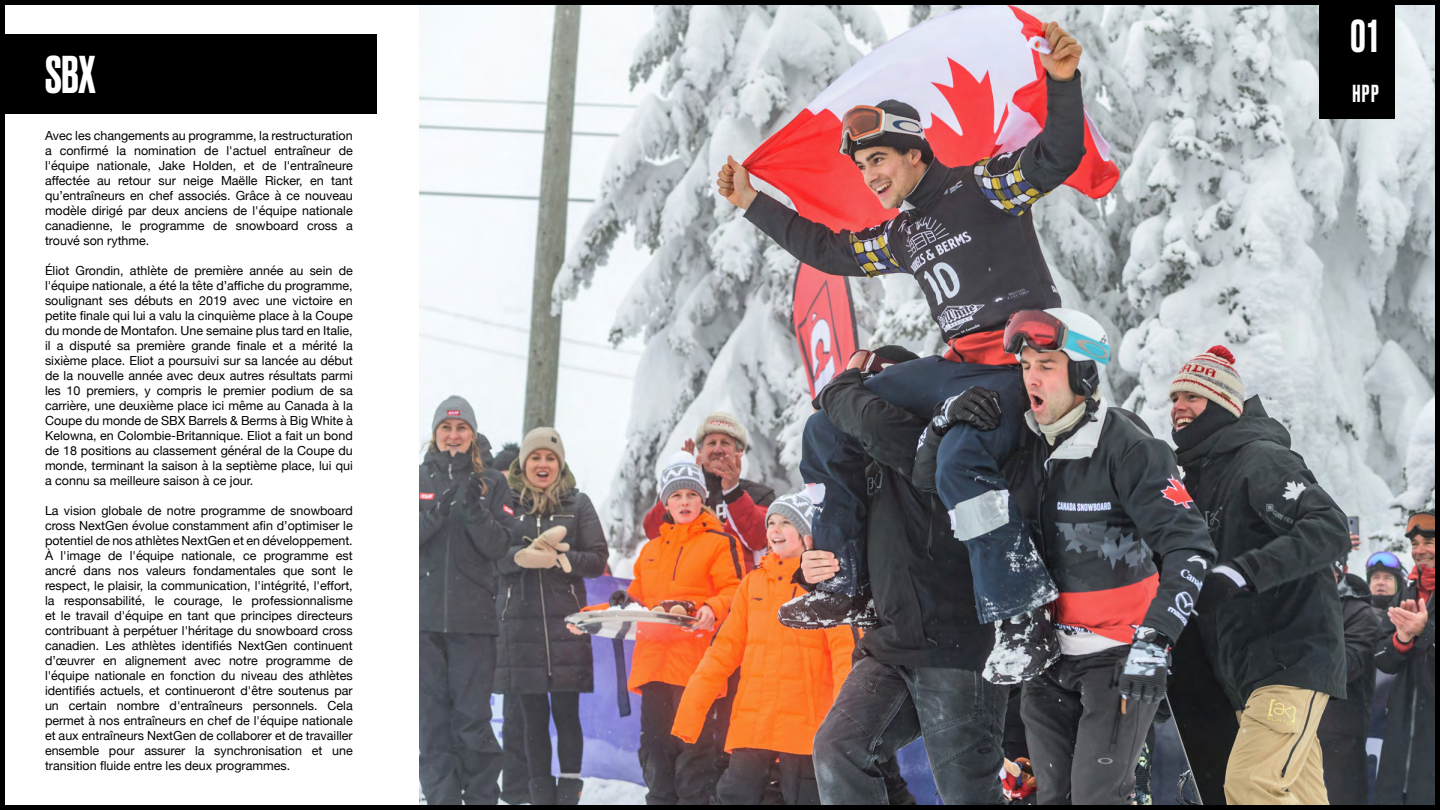
<style>
.page{position:relative;width:1440px;height:810px;background:#fff}
.page>*{position:absolute;margin:0;border:0;box-sizing:border-box;transform-origin:0 0}
.t1{font:500 50px "Druk";color:#fff}
.t2{font:500 43.5px "Druk";color:#fff}
.t3{font:500 23.12px "Druk";color:#fff}
.t4{font:12.5px/15px "Helvetica Neue";color:#000;text-align:justify}
</style>
<div class="page">
<div style="left:0;top:35px;width:376px;height:79px;background:#000"></div>
<img style="left:419px;top:6px;width:1015px;height:798px">
<div style="left:0;top:0;width:1440px;height:810px;border:5px solid #000"></div>
<div style="left:1319px;top:0;width:76px;height:119px;background:#000"></div>
<p class="t1" style="left:45px;top:40px;width:52px">SBX</p>
<p class="t4" style="left:45px;top:129px;width:309px">Avec les changements au programme, la restructuration a confirmé la nomination de l'actuel entraîneur de l'équipe nationale, Jake Holden, et de l'entraîneure affectée au retour sur neige Maëlle Ricker, en tant qu’entraîneurs en chef associés. Grâce à ce nouveau modèle dirigé par deux anciens de l'équipe nationale canadienne, le programme de snowboard cross a trouvé son rythme.</p>
<p class="t4" style="left:45px;top:264px;width:309px">Éliot Grondin, athlète de première année au sein de l'équipe nationale, a été la tête d’affiche du programme, soulignant ses débuts en 2019 avec une victoire en petite finale qui lui a valu la cinquième place à la Coupe du monde de Montafon. Une semaine plus tard en Italie, il a disputé sa première grande finale et a mérité la sixième place. Eliot a poursuivi sur sa lancée au début de la nouvelle année avec deux autres résultats parmi les 10 premiers, y compris le premier podium de sa carrière, une deuxième place ici même au Canada à la Coupe du monde de SBX Barrels &amp; Berms à Big White à Kelowna, en Colombie-Britannique. Eliot a fait un bond de 18 positions au classement général de la Coupe du monde, terminant la saison à la septième place, lui qui a connu sa meilleure saison à ce jour.</p>
<p class="t4" style="left:45px;top:504px;width:309px">La vision globale de notre programme de snowboard cross NextGen évolue constamment afin d’optimiser le potentiel de nos athlètes NextGen et en développement.<br>À l'image de l'équipe nationale, ce programme est ancré dans nos valeurs fondamentales que sont le respect, le plaisir, la communication, l'intégrité, l'effort, la responsabilité, le courage, le professionnalisme et le travail d'équipe en tant que principes directeurs contribuant à perpétuer l'héritage du snowboard cross canadien. Les athlètes identifiés NextGen continuent d’œuvrer en alignement avec notre programme de l'équipe nationale en fonction du niveau des athlètes identifiés actuels, et continueront d'être soutenus par un certain nombre d'entraîneurs personnels. Cela permet à nos entraîneurs en chef de l'équipe nationale et aux entraîneurs NextGen de collaborer et de travailler ensemble pour assurer la synchronisation et une transition fluide entre les deux programmes.</p>
<p class="t2" style="left:1351px;top:6px;width:29px">O1</p>
<p class="t3" style="left:1352px;top:78px;width:28px">HPP</p>
</div>
